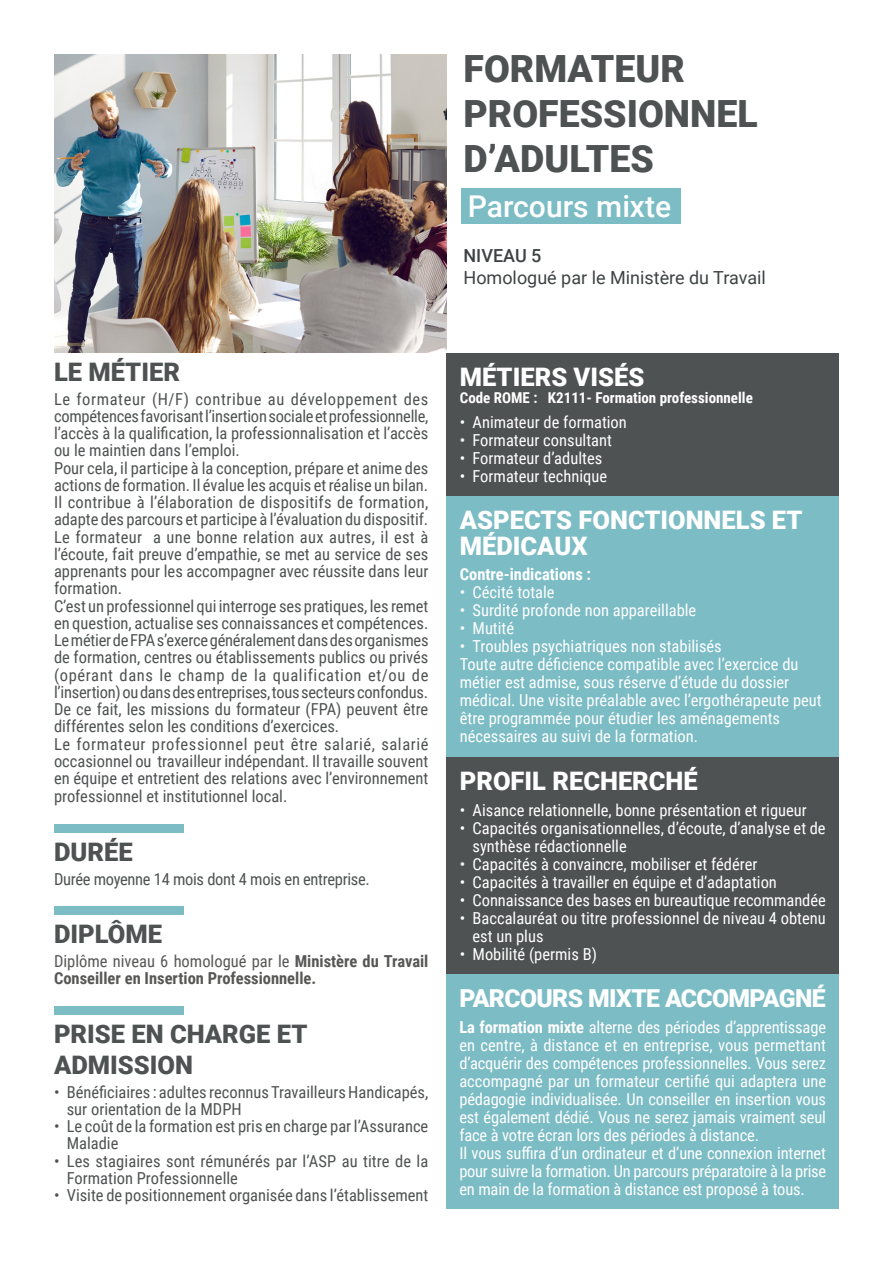
<style>
.page{position:relative;width:893px;height:1263px;background:#fff}
.page>*{position:absolute;margin:0;border:0;box-sizing:border-box;transform-origin:0 0}
.t1{font:900 37.5px/45px "Roboto";color:#4f5252}
.t2{font:500 30px "Roboto";color:#fff}
.t3{font:900 25.5px/25.5px "Roboto";color:#fff}
.t4{font:900 25.5px/30.6px "Roboto";color:#4f5252}
.t5{font:900 24.75px "Roboto";letter-spacing:-.025em;color:#fff}
.t6{font:18px "Roboto";color:#3e4243}
.t7{font:500 18px "Roboto";color:#3e4243}
.t8{font:16.5px/17.2px "Roboto Condensed";color:#4f5252;text-align:justify}
.t9{font:16.5px/18px "Roboto Condensed";color:#fff}
.t10{font:700 16.5px/17.2px "Roboto Condensed";color:#575756}
.t11{font:16.5px "Roboto Condensed";letter-spacing:-.02em;color:#4f5252}
.t12{font:700 16.5px "Roboto Condensed";color:#fff}
.t13{font:700 15px "Roboto Condensed";color:#fff}
.s1{font-weight:400}
.s2{font-weight:700}
</style>
<div class="page">
<div style="left:461px;top:189px;width:219px;height:35px;background:#7cbcc5"></div>
<img style="left:54px;top:54px;width:392px;height:299px">
<div style="left:446px;top:353px;width:393px;height:143px;background:#4f5252"></div>
<div style="left:446px;top:756px;width:393px;height:219px;background:#4f5252"></div>
<div style="left:446px;top:496px;width:393px;height:260px;background:#7cbcc5"></div>
<div style="left:54px;top:824px;width:129px;height:9px;background:#7cbcc5"></div>
<div style="left:54px;top:907px;width:129px;height:8px;background:#7cbcc5"></div>
<div style="left:54px;top:1006px;width:129px;height:9px;background:#7cbcc5"></div>
<div style="left:446px;top:975px;width:393px;height:234px;background:#7cbcc5"></div>
<p class="t4" style="left:54px;top:355px;width:127px">LE MÉTIER</p>
<p class="t8" style="left:54px;top:389px;width:376px">Le formateur (H/F) contribue au développement des compétences favorisant l’insertion sociale et professionnelle, l’accès à la qualification, la professionnalisation et l’accès ou le maintien dans l’emploi.</p>
<p class="t8" style="left:54px;top:458px;width:376px">Pour cela, il participe à la conception, prépare et anime des actions de formation. Il évalue les acquis et réalise un bilan.<br>Il contribue à l’élaboration de dispositifs de formation, adapte des parcours et participe à l’évaluation du dispositif.</p>
<p class="t8" style="left:54px;top:527px;width:376px">Le formateur a une bonne relation aux autres, il est à l’écoute, fait preuve d’empathie, se met au service de ses apprenants pour les accompagner avec réussite dans leur formation.</p>
<p class="t8" style="left:54px;top:596px;width:376px">C’est un professionnel qui interroge ses pratiques, les remet en question, actualise ses connaissances et compétences.</p>
<p class="t8" style="left:54px;top:631px;width:376px">Le métier de FPA s’exerce généralement dans des organismes de formation, centres ou établissements publics ou privés (opérant dans le champ de la qualification et/ou de l’insertion) ou dans des entreprises, tous secteurs confondus.</p>
<p class="t8" style="left:54px;top:700px;width:376px">De ce fait, les missions du formateur (FPA) peuvent être différentes selon les conditions d’exercices.</p>
<p class="t8" style="left:54px;top:734px;width:376px">Le formateur professionnel peut être salarié, salarié occasionnel ou travailleur indépendant. Il travaille souvent en équipe et entretient des relations avec l’environnement professionnel et institutionnel local.</p>
<p class="t4" style="left:54px;top:835px;width:80px">DURÉE</p>
<p class="t11" style="left:54px;top:867px;width:317px">Durée moyenne 14 mois dont 4 mois en entreprise.</p>
<p class="t4" style="left:54px;top:918px;width:110px">DIPLÔME</p>
<p class="t10" style="left:54px;top:952px;width:376px"><span class="s1">Diplôme niveau 6 homologué par le</span> Ministère du Travail<br>Conseiller en Insertion Professionnelle.</p>
<p class="t4" style="left:54px;top:1017px;width:255px">PRISE EN CHARGE ET<br>ADMISSION</p>
<p class="t8" style="left:67px;top:1082px;width:363px;text-indent:-13px">• Bénéficiaires : adultes reconnus Travailleurs Handicapés, sur orientation de la MDPH</p>
<p class="t8" style="left:67px;top:1117px;width:363px;text-indent:-13px">• Le coût de la formation est pris en charge par l’Assurance<br>Maladie</p>
<p class="t8" style="left:67px;top:1151px;width:363px;text-indent:-13px">• Les stagiaires sont rémunérés par l’ASP au titre de la<br>Formation Professionnelle</p>
<p class="t8" style="left:54px;top:1186px;width:376px">• Visite de positionnement organisée dans l’établissement</p>
<p class="t1" style="left:463px;top:45px;width:296px">FORMATEUR<br>PROFESSIONNEL<br>D’ADULTES</p>
<p class="t2" style="left:468px;top:185px;width:205px">Parcours mixte</p>
<p class="t7" style="left:463px;top:243px;width:79px">NIVEAU 5</p>
<p class="t6" style="left:463px;top:265px;width:304px">Homologué par le Ministère du Travail</p>
<p class="t3" style="left:460px;top:363px;width:186px">MÉTIERS VISÉS</p>
<p class="t13" style="left:460px;top:387px;width:295px">Code ROME : K2111- Formation professionnelle</p>
<p class="t9" style="left:460px;top:413px;width:169px">• Animateur de formation</p>
<p class="t9" style="left:460px;top:431px;width:154px">• Formateur consultant</p>
<p class="t9" style="left:460px;top:449px;width:144px">• Formateur d’adultes</p>
<p class="t9" style="left:460px;top:467px;width:149px">• Formateur technique</p>
<p class="t3" style="left:460px;top:507px;width:344px">ASPECTS FONCTIONNELS ET<br>MÉDICAUX</p>
<p class="t12" style="left:460px;top:563px;width:133px">Contre-indications :</p>
<p class="t9" style="left:460px;top:583px;width:96px">• Cécité totale</p>
<p class="t9" style="left:460px;top:601px;width:238px">• Surdité profonde non appareillable</p>
<p class="t9" style="left:460px;top:619px;width:56px">• Mutité</p>
<p class="t9" style="left:460px;top:637px;width:263px">• Troubles psychiatriques non stabilisés</p>
<p class="t9" style="left:460px;top:655px;width:363px">Toute autre déficience compatible avec l’exercice du métier est admise, sous réserve d’étude du dossier médical. Une visite préalable avec l’ergothérapeute peut être programmée pour étudier les aménagements nécessaires au suivi de la formation.</p>
<p class="t3" style="left:460px;top:768px;width:240px">PROFIL RECHERCHÉ</p>
<p class="t9" style="left:460px;top:800px;width:349px">• Aisance relationnelle, bonne présentation et rigueur</p>
<p class="t9" style="left:472px;top:818px;width:355px;text-indent:-13px">• Capacités organisationnelles, d’écoute, d’analyse et de synthèse rédactionnelle</p>
<p class="t9" style="left:460px;top:854px;width:299px">• Capacités à convaincre, mobiliser et fédérer</p>
<p class="t9" style="left:460px;top:872px;width:319px">• Capacités à travailler en équipe et d’adaptation</p>
<p class="t9" style="left:460px;top:890px;width:368px">• Connaissance des bases en bureautique recommandée</p>
<p class="t9" style="left:472px;top:908px;width:355px;text-indent:-13px">• Baccalauréat ou titre professionnel de niveau 4 obtenu est un plus</p>
<p class="t9" style="left:460px;top:944px;width:139px">• Mobilité (permis B)</p>
<p class="t5" style="left:459px;top:981px;width:368px">PARCOURS MIXTE ACCOMPAGNÉ</p>
<p class="t9" style="left:459px;top:1017px;width:368px;text-align:justify"><span class="s2">La formation mixte</span> alterne des périodes d’apprentissage en centre, à distance et en entreprise, vous permettant d’acquérir des compétences professionnelles. Vous serez accompagné par un formateur certifié qui adaptera une pédagogie individualisée. Un conseiller en insertion vous est également dédié. Vous ne serez jamais vraiment seul face à votre écran lors des périodes à distance.</p>
<p class="t9" style="left:459px;top:1143px;width:368px;text-align:justify">Il vous suffira d’un ordinateur et d’une connexion internet pour suivre la formation. Un parcours préparatoire à la prise en main de la formation à distance est proposé à tous.</p>
</div>
